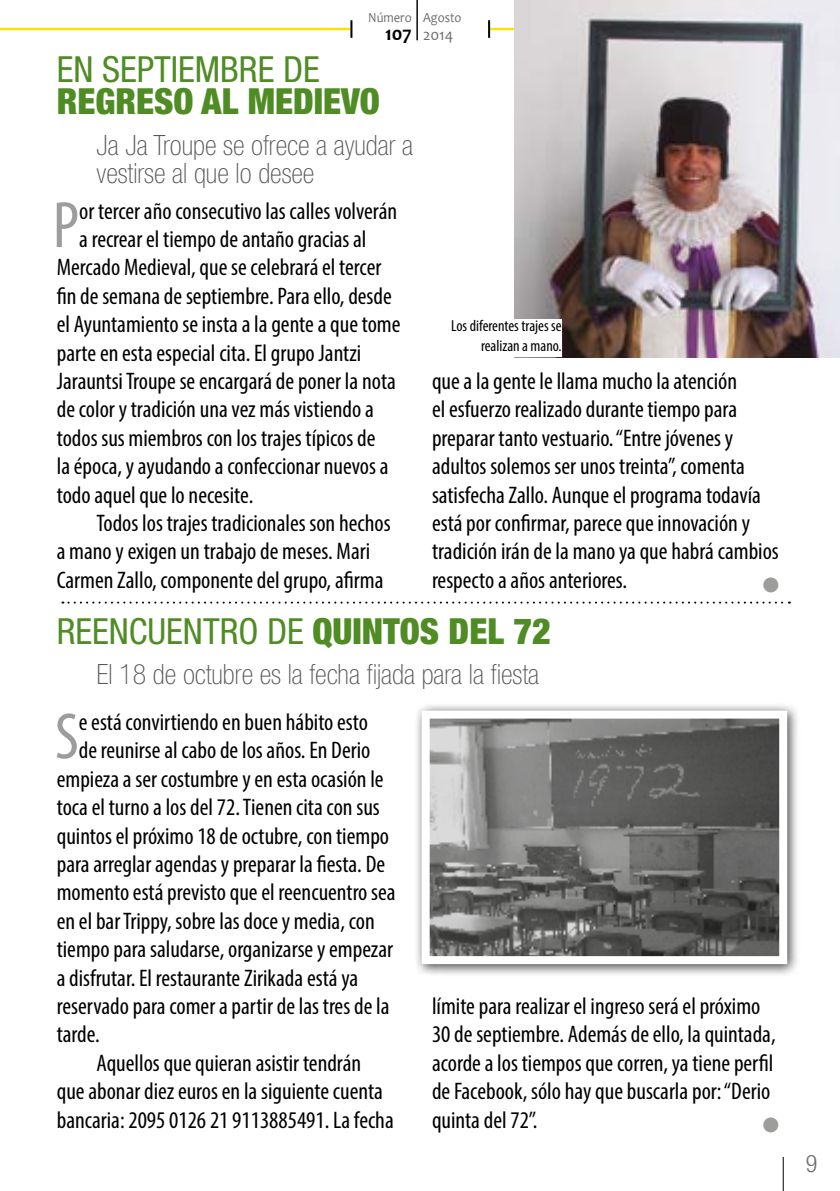
<style>
.page{position:relative;width:840px;height:1191px;background:#fff}
.page>*{position:absolute;margin:0;border:0;box-sizing:border-box;transform-origin:0 0}
.t1{font:condensed 66.2px "Myriad Pro";color:#9d9d9c}
.t2{font:300 condensed 40px "Helvetica";color:#9d9d9c}
.t3{font:condensed 36px "Helvetica Neue LT Std";color:#4f8c24}
.t4{font:900 condensed 36px "Helvetica Neue LT Std";color:#4f8c24}
.t5{font:100 condensed 28px/28.8px "Helvetica Neue";color:#575756}
.t6{font:condensed 24px/28.4px "Myriad Pro";color:#000}
.t7{font:300 condensed 24px "Helvetica Neue";color:#706f6f}
.t8{font:700 20px "Candara";color:#000}
.t9{font:condensed 16px/19.2px "Myriad Pro";color:#000;text-align:right}
.t10{font:16px "Candara";color:#706f6f}
.t11{font:14px "Candara";color:#706f6f;scale:.9 1}
.s1{font-weight:900}
</style>
<div class="page">
<hr style="left:0;top:28px;width:839px;height:2px;background:#ffe100">
<div style="left:352px;top:19px;width:136px;height:18px;background:#fff"></div>
<svg style="left:350px;top:20px;width:2px;height:18px"></svg>
<svg style="left:488px;top:20px;width:2px;height:18px"></svg>
<hr style="left:782px;top:1157px;width:1px;height:34px;background:#000">
<hr style="left:416px;top:0;width:1px;height:40px;background:#000">
<img style="left:513px;top:0;width:326px;height:357px">
<div style="left:429px;top:319px;width:132px;height:38px;background:#fff"></div>
<div style="left:412px;top:701px;width:388px;height:275px;background:#000;opacity:.75"></div>
<img style="left:430px;top:719px;width:347px;height:236px">
<div style="left:421px;top:710px;width:365px;height:254px;border:8px solid #fff"></div>
<svg style="left:62px;top:601px;width:727px;height:2px"></svg>
<p class="t11" style="left:368px;top:8px;width:50px">Número</p>
<p class="t8" style="left:385px;top:21px;width:28px">107</p>
<h3 class="t3" style="left:57px;top:49px;width:264px">EN SEPTIEMBRE DE</h3>
<h3 class="t4" style="left:57px;top:79px;width:324px">REGRESO AL MEDIEVO</h3>
<p class="t5" style="left:96px;top:130px;width:318px">Ja Ja Troupe se ofrece a ayudar a vestirse al que lo desee</p>
<h1 class="t1" style="left:53px;top:185px;width:28px">P</h1>
<p class="t6" style="left:79px;top:196px;width:319px">or tercer año consecutivo las calles volverán</p>
<p class="t6" style="left:79px;top:225px;width:289px">a recrear el tiempo de antaño gracias al</p>
<p class="t6" style="left:57px;top:253px;width:326px">Mercado Medieval, que se celebrará el tercer</p>
<p class="t6" style="left:57px;top:281px;width:336px">fin de semana de septiembre. Para ello, desde</p>
<p class="t6" style="left:57px;top:310px;width:345px">el Ayuntamiento se insta a la gente a que tome</p>
<p class="t6" style="left:57px;top:338px;width:306px">parte en esta especial cita. El grupo Jantzi</p>
<p class="t6" style="left:57px;top:366px;width:340px">Jarauntsi Troupe se encargará de poner la nota</p>
<p class="t6" style="left:57px;top:395px;width:318px">de color y tradición una vez más vistiendo a</p>
<p class="t6" style="left:57px;top:423px;width:320px">todos sus miembros con los trajes típicos de</p>
<p class="t6" style="left:57px;top:452px;width:333px">la época, y ayudando a confeccionar nuevos a</p>
<p class="t6" style="left:57px;top:480px;width:198px">todo aquel que lo necesite.</p>
<p class="t6" style="left:96px;top:508px;width:295px">Todos los trajes tradicionales son hechos</p>
<p class="t6" style="left:57px;top:537px;width:315px">a mano y exigen un trabajo de meses. Mari</p>
<p class="t6" style="left:57px;top:565px;width:328px">Carmen Zallo, componente del grupo, afirma</p>
<p class="t11" style="left:423px;top:9px;width:44px">Agosto</p>
<p class="t10" style="left:423px;top:25px;width:32px">2014</p>
<p class="t9" style="left:451px;top:316px;width:112px">Los diferentes trajes se realizan a mano.</p>
<p class="t6" style="left:432px;top:366px;width:348px">que a la gente le llama mucho la atención<br>el esfuerzo realizado durante tiempo para preparar tanto vestuario. “Entre jóvenes y adultos solemos ser unos treinta”, comenta satisfecha Zallo. Aunque el programa todavía está por confirmar, parece que innovación y tradición irán de la mano ya que habrá cambios respecto a años anteriores.</p>
<h2 class="t2" style="left:758px;top:562px;width:26px">•</h2>
<h3 class="t3" style="left:57px;top:610px;width:495px">REENCUENTRO DE <span class="s1">QUINTOS DEL 72</span></h3>
<p class="t5" style="left:96px;top:659px;width:443px">El 18 de octubre es la fecha fijada para la fiesta</p>
<h1 class="t1" style="left:55px;top:696px;width:25px">S</h1>
<p class="t6" style="left:79px;top:707px;width:290px">e está convirtiendo en buen hábito esto</p>
<p class="t6" style="left:79px;top:736px;width:293px">de reunirse al cabo de los años. En Derio</p>
<p class="t6" style="left:57px;top:764px;width:328px">empieza a ser costumbre y en esta ocasión le</p>
<p class="t6" style="left:57px;top:792px;width:324px">toca el turno a los del 72. Tienen cita con sus</p>
<p class="t6" style="left:57px;top:821px;width:333px">quintos el próximo 18 de octubre, con tiempo</p>
<p class="t6" style="left:57px;top:849px;width:330px">para arreglar agendas y preparar la fiesta. De</p>
<p class="t6" style="left:57px;top:878px;width:340px">momento está previsto que el reencuentro sea</p>
<p class="t6" style="left:57px;top:906px;width:319px">en el bar Trippy, sobre las doce y media, con</p>
<p class="t6" style="left:57px;top:934px;width:338px">tiempo para saludarse, organizarse y empezar</p>
<p class="t6" style="left:57px;top:963px;width:303px">a disfrutar. El restaurante Zirikada está ya</p>
<p class="t6" style="left:57px;top:991px;width:334px">reservado para comer a partir de las tres de la</p>
<p class="t6" style="left:57px;top:1020px;width:45px">tarde.</p>
<p class="t6" style="left:96px;top:1048px;width:266px">Aquellos que quieran asistir tendrán</p>
<p class="t6" style="left:57px;top:1076px;width:327px">que abonar diez euros en la siguiente cuenta</p>
<p class="t6" style="left:57px;top:1105px;width:338px">bancaria: 2095 0126 21 9113885491. La fecha</p>
<p class="t6" style="left:432px;top:991px;width:345px">límite para realizar el ingreso será el próximo 30 de septiembre. Además de ello, la quintada, acorde a los tiempos que corren, ya tiene perfil de Facebook, sólo hay que buscarla por: “Derio quinta del 72”.</p>
<h2 class="t2" style="left:758px;top:1102px;width:26px">•</h2>
<p class="t7" style="left:805px;top:1150px;width:13px">9</p>
</div>
